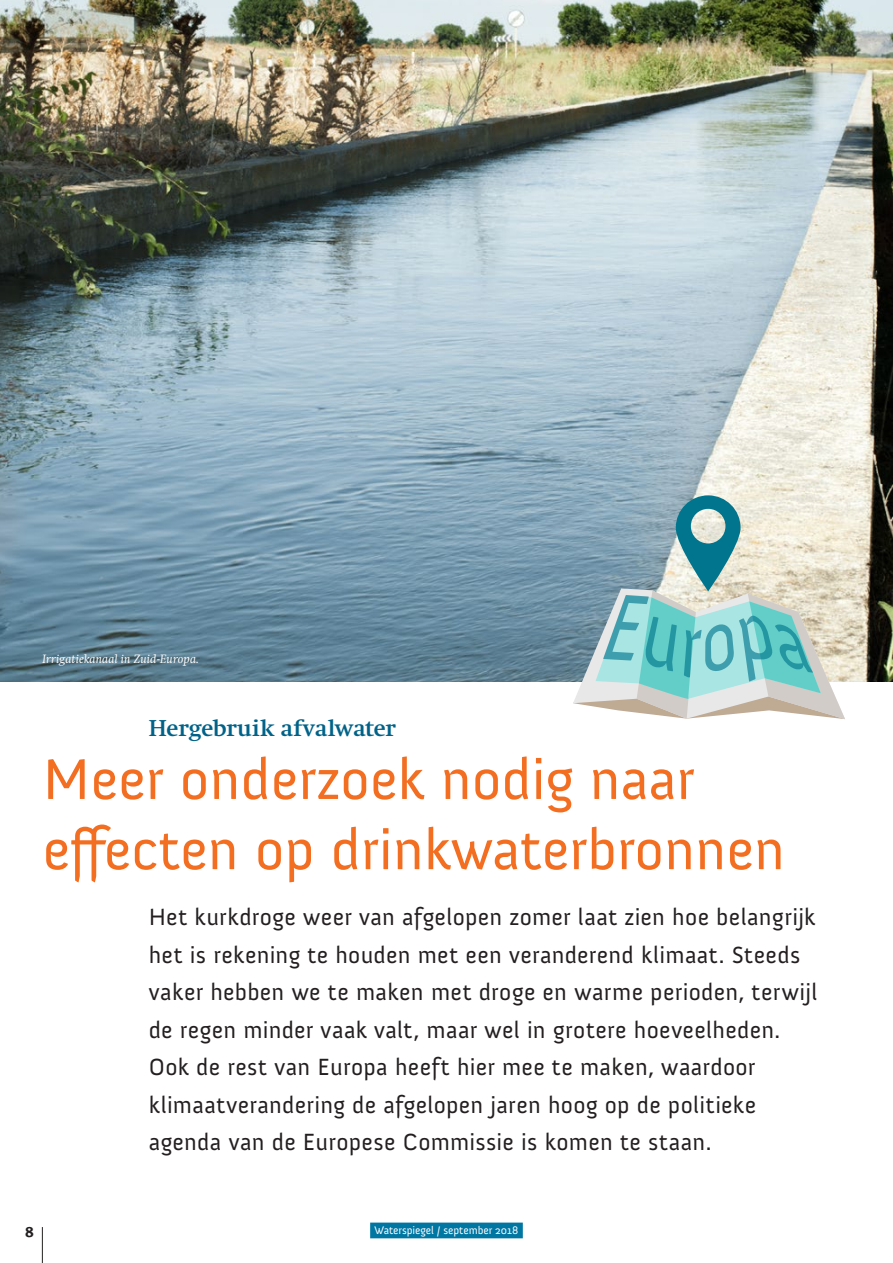
<style>
.page{position:relative;width:893px;height:1263px;background:#fff}
.page>*{position:absolute;margin:0;border:0;box-sizing:border-box;transform-origin:0 0}
.t1{font:58.5px/70.2px "Anivers";color:#f36e21}
.t2{font:24px/37.5px "Anivers";letter-spacing:.015em;color:#231f20}
.t3{font:700 22.5px "Swift";color:#006288}
.t4{font:700 15px "Meta Plus";color:#231f20}
.t5{font:italic 12px "Swift";letter-spacing:.01em;color:#fff}
.t6{font:11.25px "Anivers";color:#fff}
</style>
<div class="page">
<hr style="left:42px;top:1227px;width:1px;height:36px;background:#231f20">
<div style="left:370px;top:1222px;width:153px;height:16px;background:#0076a3"></div>
<img style="left:0;top:0;width:893px;height:682px">
<svg style="left:573px;top:495px;width:272px;height:224px;background:#a7c8c6"></svg>
<p class="t5" style="left:43px;top:652px;width:158px">Irrigatiekanaal in Zuid-Europa.</p>
<p class="t3" style="left:149px;top:715px;width:248px">Hergebruik afvalwater</p>
<h1 class="t1" style="left:43px;top:745px;width:744px">Meer onderzoek nodig naar effecten op drinkwaterbronnen</h1>
<p class="t2" style="left:149px;top:899px;width:670px">Het kurkdroge weer van afgelopen zomer laat zien hoe belangrijk het is rekening te houden met een veranderend klimaat. Steeds vaker hebben we te maken met droge en warme perioden, terwijl de regen minder vaak valt, maar wel in grotere hoeveelheden.<br>Ook de rest van Europa heeft hier mee te maken, waardoor klimaatverandering de afgelopen jaren hoog op de politieke agenda van de Europese Commissie is komen te staan.</p>
<p class="t4" style="left:25px;top:1223px;width:10px">8</p>
<p class="t6" style="left:374px;top:1224px;width:146px">Waterspiegel / september 2018</p>
</div>
